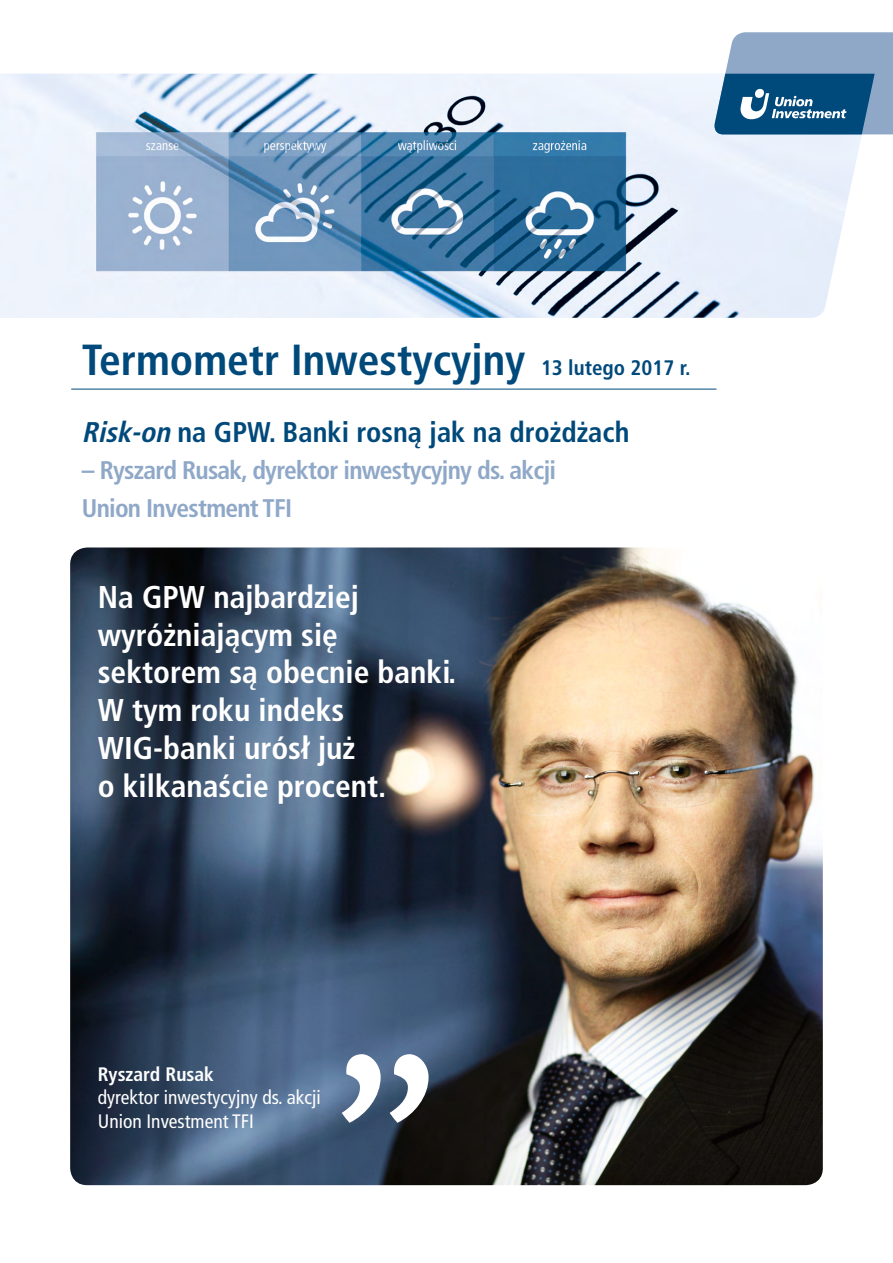
<style>
.page{position:relative;width:893px;height:1263px;background:#fff}
.page>*{position:absolute;margin:0;border:0;box-sizing:border-box;transform-origin:0 0}
._06_Copy_10_pt{font:700 condensed 43.5px "Frutiger LT Pro";color:#00497b}
.Cytat{font:700 condensed 31.5px/37.8px "Frutiger LT Pro";color:#fff}
._06_Copy_10_pt-2{font:700 condensed 28.5px "Frutiger LT Pro";color:#00497b}
._06_Copy_10_pt-3{font:700 condensed 25.5px/37.5px "Frutiger LT Pro";letter-spacing:-.03em;color:#8fa8c8}
.Podpis{font:condensed 19.5px/23.4px "Frutiger LT Pro";color:#fff}
.Podpis-2{font:700 condensed 19.5px "Frutiger LT Pro";color:#fff}
.s1{font-size:21px}
.s2{font-style:italic}
</style>
<div class="page">
<img style="left:0;top:74px;width:865px;height:244px">
<svg style="left:712px;top:32px;width:181px;height:102px;background:#5d88ac"></svg>
<img style="left:70px;top:547px;width:753px;height:638px">
<svg style="left:342px;top:1054px;width:87px;height:69px"></svg>
<hr style="left:71px;top:389px;width:645px;height:1px;background:#00497b">
<p class="_06_Copy_10_pt" style="left:82px;top:334px;width:610px">Termometr Inwestycyjny <span class="s1">13 lutego 2017 r.</span></p>
<p class="_06_Copy_10_pt-2" style="left:82px;top:415px;width:549px"><span class="s2">Risk-on</span> na GPW. Banki rosną jak na drożdżach</p>
<p class="_06_Copy_10_pt-3" style="left:82px;top:452px;width:476px">– Ryszard Rusak, dyrektor inwestycyjny ds. akcji<br>Union Investment TFI</p>
<p class="Cytat" style="left:98px;top:578px;width:360px">Na GPW najbardziej wyróżniającym się sektorem są obecnie banki.<br>W tym roku indeks<br>WIG-banki urósł już<br>o kilkanaście procent.</p>
<p class="Podpis-2" style="left:98px;top:1062px;width:118px">Ryszard Rusak</p>
<p class="Podpis" style="left:98px;top:1086px;width:224px">dyrektor inwestycyjny ds. akcji<br>Union Investment TFI</p>
</div>
